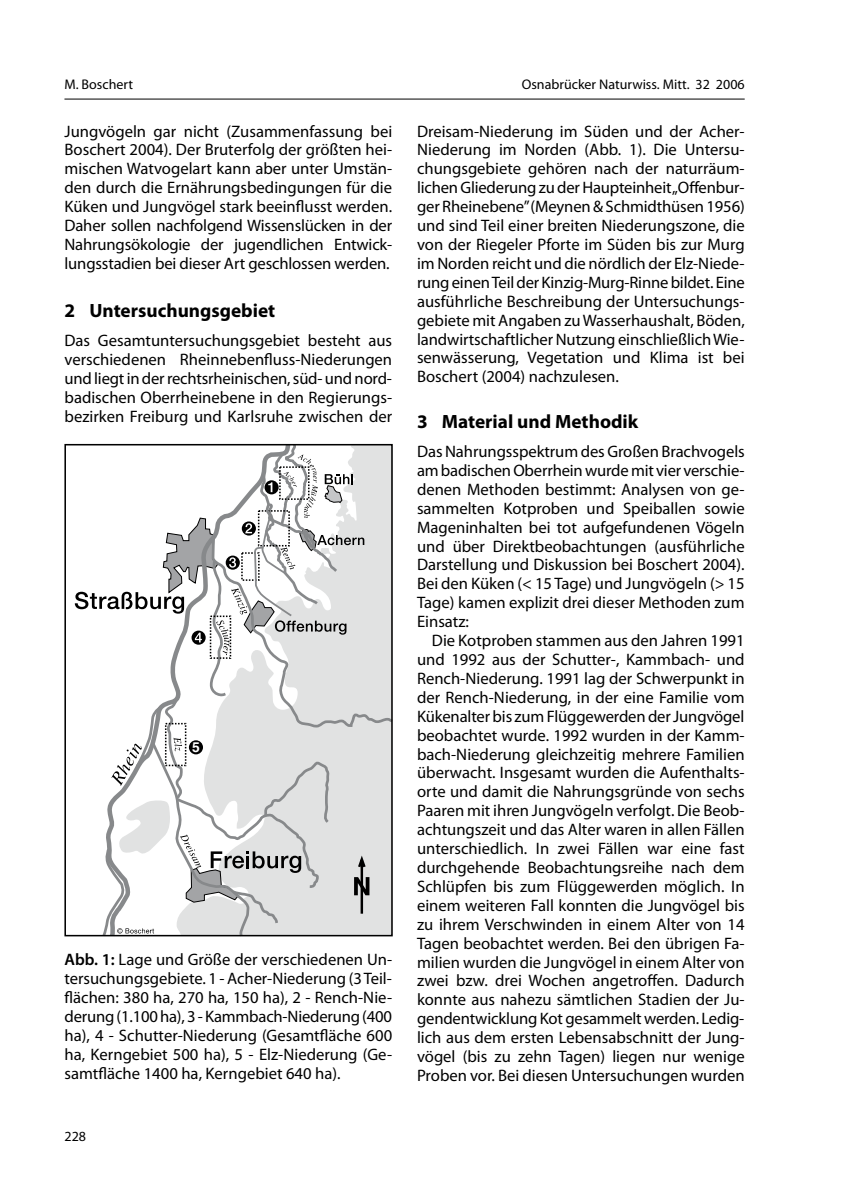
<style>
.page{position:relative;width:844px;height:1191px;background:#fff}
.page>*{position:absolute;margin:0;border:0;box-sizing:border-box;transform-origin:0 0}
.t1{font:700 19.25px "Myriad Pro";color:#000}
.t2{font:16.62px/18.9px "Myriad Pro";color:#000;text-align:justify}
.t3{font:14px "Myriad Pro";color:#000}
.t4{font:700 13.83px "Helvetica";color:#fff}
.s1{font-weight:600}
</style>
<div class="page">
<hr style="left:64px;top:99px;width:680px;height:1px;background:#000">
<svg style="left:75px;top:443px;width:318px;height:494px"></svg>
<div style="left:189px;top:740px;width:14px;height:14px;background:#000;border-radius:50%"></div>
<p class="t3" style="left:64px;top:76px;width:70px">M. Boschert</p>
<p class="t3" style="left:521px;top:76px;width:224px">Osnabrücker Naturwiss. Mitt. 32 2006</p>
<p class="t2" style="left:64px;top:122px;width:329px">Jungvögeln gar nicht (Zusammenfassung bei Boschert 2004). Der Bruterfolg der größten hei&shy;mischen Watvogelart kann aber unter Umstän&shy;den durch die Ernährungsbedingungen für die Küken und Jungvögel stark beeinflusst werden.<br>Daher sollen nachfolgend Wissenslücken in der Nahrungsökologie der jugendlichen Entwick&shy;lungsstadien bei dieser Art geschlossen werden.</p>
<p class="t1" style="left:64px;top:300px;width:212px">2 Untersuchungsgebiet</p>
<p class="t2" style="left:64px;top:331px;width:329px">Das Gesamtuntersuchungsgebiet besteht aus verschiedenen Rheinnebenfluss-Niederungen und liegt in der rechtsrheinischen, süd- und nord&shy;badischen Oberrheinebene in den Regierungs&shy;bezirken Freiburg und Karlsruhe zwischen der</p>
<p class="t4" style="left:192px;top:738px;width:9px">5</p>
<p class="t2" style="left:64px;top:950px;width:329px"><span class="s1">Abb. 1:</span> Lage und Größe der verschiedenen Un&shy;tersuchungsgebiete. 1 - Acher-Niederung (3 Teil&shy;flächen: 380 ha, 270 ha, 150 ha), 2 - Rench-Nie&shy;derung (1.100 ha), 3 - Kammbach-Niederung (400 ha), 4 - Schutter-Niederung (Gesamtfläche 600 ha, Kerngebiet 500 ha), 5 - Elz-Niederung (Ge&shy;samtfläche 1400 ha, Kerngebiet 640 ha).</p>
<p class="t3" style="left:64px;top:1129px;width:23px">228</p>
<p class="t2" style="left:417px;top:122px;width:329px">Dreisam-Niederung im Süden und der Acher-Niederung im Norden (Abb. 1). Die Untersu&shy;chungsgebiete gehören nach der naturräum&shy;lichen Gliederung zu der Haupteinheit „Offenbur&shy;ger Rheinebene” (Meynen &amp; Schmidthüsen 1956) und sind Teil einer breiten Niederungszone, die von der Riegeler Pforte im Süden bis zur Murg im Norden reicht und die nördlich der Elz-Niede&shy;rung einen Teil der Kinzig-Murg-Rinne bildet. Eine ausführliche Beschreibung der Untersuchungs&shy;gebiete mit Angaben zu Wasserhaushalt, Böden, landwirtschaftlicher Nutzung einschließlich Wie&shy;senwässerung, Vegetation und Klima ist bei Boschert (2004) nachzulesen.</p>
<p class="t1" style="left:417px;top:411px;width:223px">3 Material und Methodik</p>
<p class="t2" style="left:417px;top:442px;width:329px">Das Nahrungsspektrum des Großen Brachvogels am badischen Oberrhein wurde mit vier verschie&shy;denen Methoden bestimmt: Analysen von ge&shy;sammelten Kotproben und Speiballen sowie Mageninhalten bei tot aufgefundenen Vögeln und über Direktbeobachtungen (ausführliche Darstellung und Diskussion bei Boschert 2004).<br>Bei den Küken (&lt; 15 Tage) und Jungvögeln (&gt; 15<br>Tage) kamen explizit drei dieser Methoden zum Einsatz:</p>
<p class="t2" style="left:417px;top:631px;width:329px;text-indent:15px">Die Kotproben stammen aus den Jahren 1991 und 1992 aus der Schutter-, Kammbach- und Rench-Niederung. 1991 lag der Schwerpunkt in der Rench-Niederung, in der eine Familie vom Kükenalter bis zum Flüggewerden der Jungvögel beobachtet wurde. 1992 wurden in der Kamm&shy;bach-Niederung gleichzeitig mehrere Familien überwacht. Insgesamt wurden die Aufenthalts&shy;orte und damit die Nahrungsgründe von sechs Paaren mit ihren Jungvögeln verfolgt. Die Beob&shy;achtungszeit und das Alter waren in allen Fällen unterschiedlich. In zwei Fällen war eine fast durchgehende Beobachtungsreihe nach dem Schlüpfen bis zum Flüggewerden möglich. In einem weiteren Fall konnten die Jungvögel bis zu ihrem Verschwinden in einem Alter von 14<br>Tagen beobachtet werden. Bei den übrigen Fa&shy;milien wurden die Jungvögel in einem Alter von zwei bzw. drei Wochen angetroffen. Dadurch konnte aus nahezu sämtlichen Stadien der Ju&shy;gendentwicklung Kot gesammelt werden. Ledig&shy;lich aus dem ersten Lebensabschnitt der Jung&shy;vögel (bis zu zehn Tagen) liegen nur wenige Proben vor. Bei diesen Untersuchungen wurden</p>
</div>
